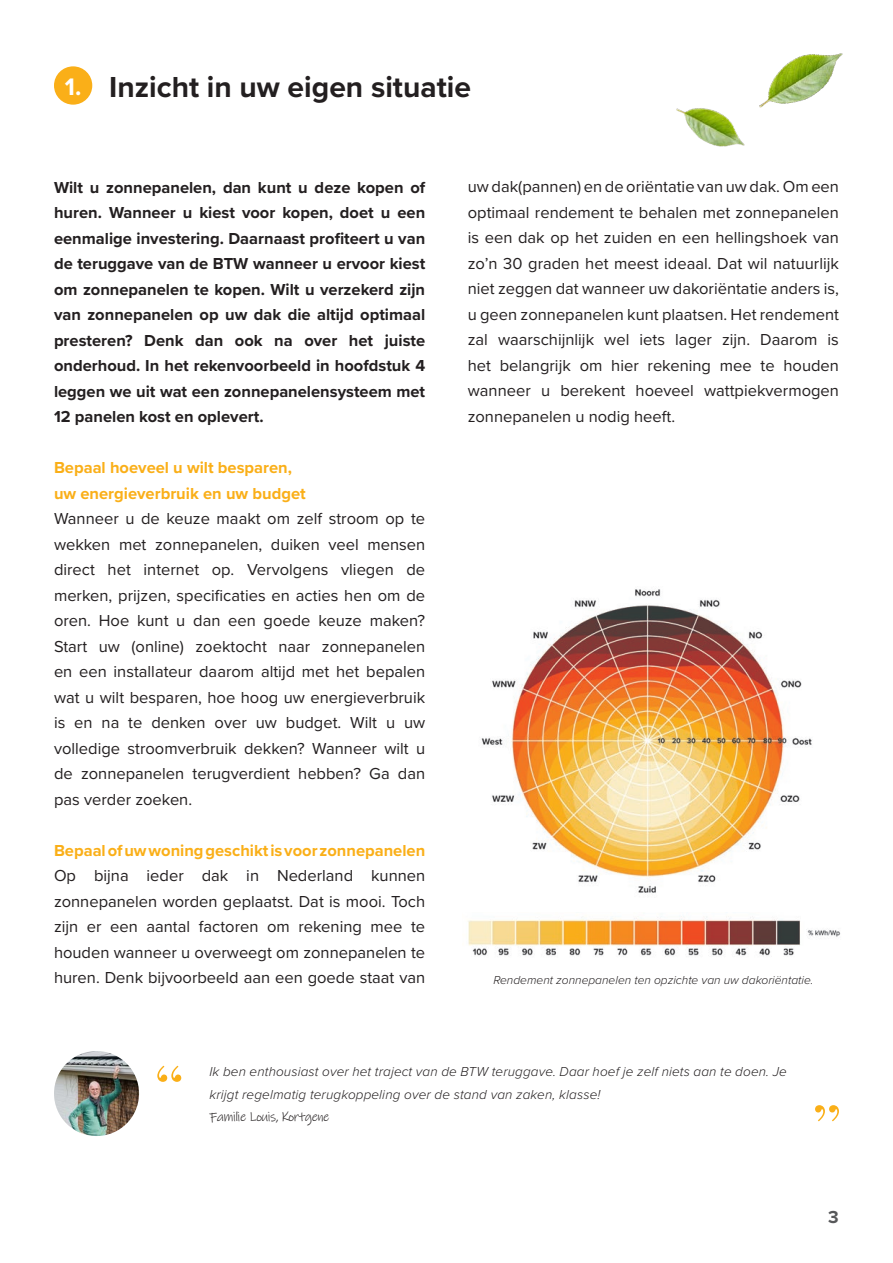
<style>
.page{position:relative;width:893px;height:1263px;background:#fff}
.page>*{position:absolute;margin:0;border:0;box-sizing:border-box;transform-origin:0 0}
.Koppen{font:700 30px "Proxima Nova";color:#231f20}
.t1{font:700 24.75px "Proxima Nova";color:#fff}
.t2{font:700 18px "Proxima Nova";color:#57585a}
.t3{font:16.5px/25.5px "Proxima Nova";color:#231f20;text-align:justify}
.t4{font:700 16.5px/25.5px "Proxima Nova";color:#231f20;text-align:justify}
.t5{font:700 16.5px "Proxima Nova";color:#faaf18}
.t6{font:italic 300 13.5px/22.5px "Proxima Nova";letter-spacing:.01em;color:#231f20}
.t7{font:italic 300 12px "Proxima Nova";color:#231f20}
.s1{font-family:"Ink Free";font-weight:400;font-style:normal}
</style>
<div class="page">
<div style="left:54px;top:66px;width:38px;height:39px;background:#faaf18;border-radius:50%"></div>
<img style="left:676px;top:53px;width:167px;height:94px">
<svg style="left:157px;top:1066px;width:24px;height:16px"></svg>
<svg style="left:815px;top:1105px;width:24px;height:16px"></svg>
<img style="left:54px;top:1051px;width:85px;height:85px;border-radius:43px">
<img style="left:481px;top:589px;width:331px;height:304px">
<img style="left:468px;top:916px;width:373px;height:40px">
<p class="t1" style="left:65px;top:69px;width:18px">1.</p>
<p class="Koppen" style="left:109px;top:65px;width:363px">Inzicht in uw eigen situatie</p>
<p class="t4" style="left:54px;top:174px;width:373px">Wilt u zonnepanelen, dan kunt u deze kopen of huren. Wanneer u kiest voor kopen, doet u een eenmalige investering. Daarnaast profiteert u van de teruggave van de BTW wanneer u ervoor kiest om zonnepanelen te kopen. Wilt u verzekerd zijn van zonnepanelen op uw dak die altijd optimaal presteren? Denk dan ook na over het juiste onderhoud. In het rekenvoorbeeld in hoofdstuk 4 leggen we uit wat een zonnepanelensysteem met 12 panelen kost en oplevert.</p>
<p class="t5" style="left:54px;top:455px;width:240px">Bepaal hoeveel u wilt besparen,</p>
<p class="t5" style="left:54px;top:481px;width:253px">uw energieverbruik en uw budget</p>
<p class="t3" style="left:54px;top:505px;width:373px">Wanneer u de keuze maakt om zelf stroom op te wekken met zonnepanelen, duiken veel mensen direct het internet op. Vervolgens vliegen de merken, prijzen, specificaties en acties hen om de oren. Hoe kunt u dan een goede keuze maken?<br>Start uw (online) zoektocht naar zonnepanelen en een installateur daarom altijd met het bepalen wat u wilt besparen, hoe hoog uw energieverbruik is en na te denken over uw budget. Wilt u uw volledige stroomverbruik dekken? Wanneer wilt u de zonnepanelen terugverdient hebben? Ga dan pas verder zoeken.</p>
<p class="t5" style="left:54px;top:838px;width:373px">Bepaal of uw woning geschikt is voor zonnepanelen</p>
<p class="t3" style="left:54px;top:862px;width:373px">Op bijna ieder dak in Nederland kunnen zonnepanelen worden geplaatst. Dat is mooi. Toch zijn er een aantal factoren om rekening mee te houden wanneer u overweegt om zonnepanelen te huren. Denk bijvoorbeeld aan een goede staat van</p>
<p class="t3" style="left:468px;top:173px;width:373px">uw dak(pannen) en de oriëntatie van uw dak. Om een optimaal rendement te behalen met zonnepanelen is een dak op het zuiden en een hellingshoek van zo’n 30 graden het meest ideaal. Dat wil natuurlijk niet zeggen dat wanneer uw dakoriëntatie anders is, u geen zonnepanelen kunt plaatsen. Het rendement zal waarschijnlijk wel iets lager zijn. Daarom is het belangrijk om hier rekening mee te houden wanneer u berekent hoeveel wattpiekvermogen zonnepanelen u nodig heeft.</p>
<p class="t7" style="left:493px;top:971px;width:322px">Rendement zonnepanelen ten opzichte van uw dakoriëntatie.</p>
<p class="t6" style="left:209px;top:1060px;width:579px">Ik ben enthousiast over het traject van de BTW teruggave. Daar hoef je zelf niets aan te doen. Je krijgt regelmatig terugkoppeling over de stand van zaken, klasse!<br><span class="s1">Familie Louis, Kortgene</span></p>
<p class="t2" style="left:828px;top:1204px;width:12px">3</p>
</div>
